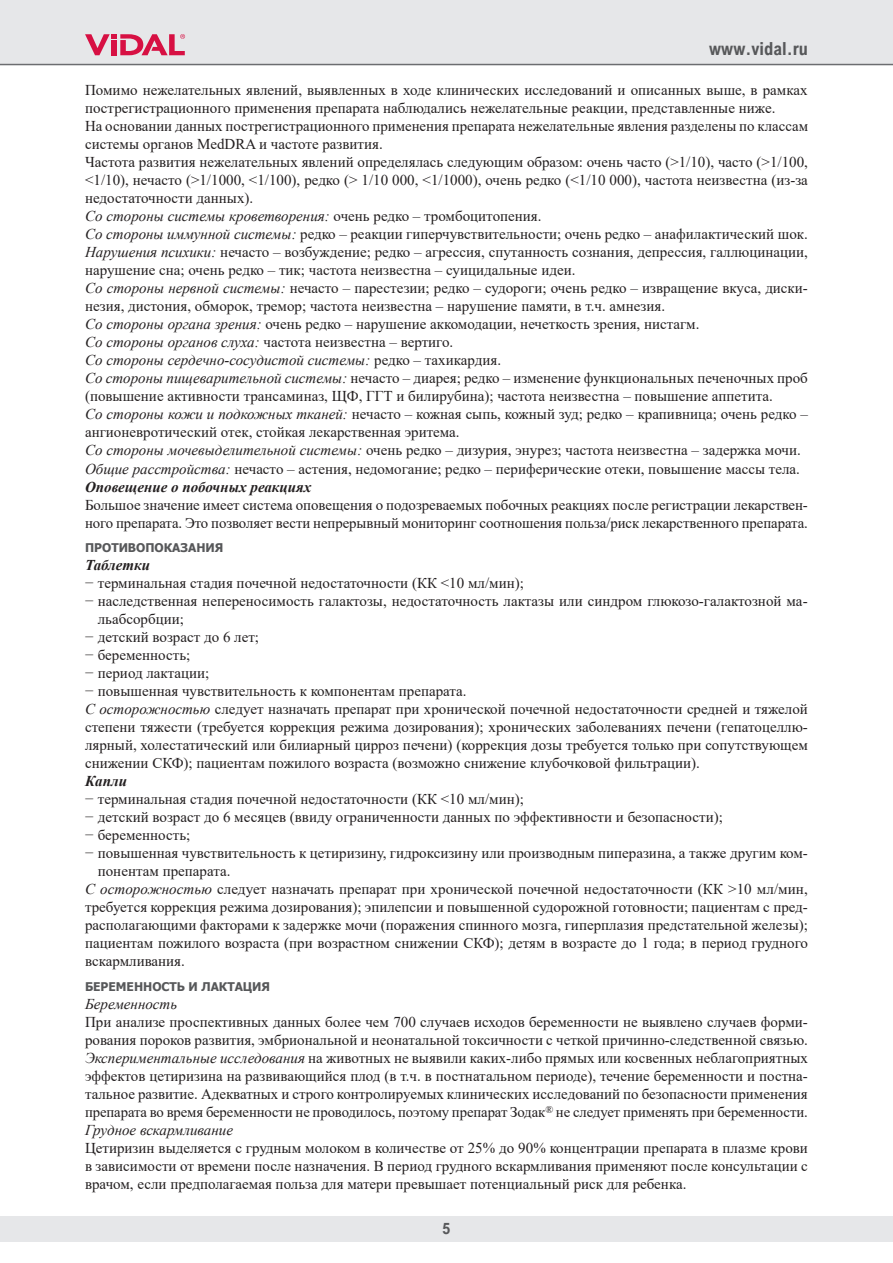
<style>
.page{position:relative;width:893px;height:1263px;background:#fff}
.page>*{position:absolute;margin:0;border:0;box-sizing:border-box;transform-origin:0 0}
.t1{font:700 18px "Arial Nova Cond";color:#57585a}
.t2{font:700 15.75px "Arial Nova Cond";color:#57585a}
.t3{font:15px/18px "Times New Roman";color:#231f20}
.t4{font:italic 700 15px "Times New Roman";color:#231f20}
.t5{font:italic 15px "Times New Roman";color:#231f20}
.t6{font:700 12px "Tahoma";color:#57585a}
.s1{font-style:italic}
.s2{font-weight:700;font-style:italic}
</style>
<div class="page">
<div style="left:0;top:1216px;width:893px;height:26px;background:#e6e7e9"></div>
<div style="left:0;top:0;width:893px;height:64px;background:#e6e7e9"></div>
<svg style="left:85px;top:34px;width:100px;height:21px"></svg>
<hr style="left:0;top:64px;width:893px;height:1px;background:#6c6d70">
<p class="t1" style="left:709px;top:38px;width:100px">www.vidal.ru</p>
<p class="t3" style="left:85px;top:81px;width:725px">Помимо нежелательных явлений, выявленных в ходе клинических исследований и описанных выше, в рамках пострегистрационного применения препарата наблюдались нежелательные реакции, представленные ниже.<br>На основании данных пострегистрационного применения препарата нежелательные явления разделены по классам системы органов MedDRA и частоте развития.<br>Частота развития нежелательных явлений определялась следующим образом: очень часто (&gt;1/10), часто (&gt;1/100, &lt;1/10), нечасто (&gt;1/1000, &lt;1/100), редко (&gt; 1/10 000, &lt;1/1000), очень редко (&lt;1/10 000), частота неизвестна (из-за недостаточности данных).<br><span class="s1">Со стороны системы кроветворения:</span> очень редко – тромбоцитопения.<br><span class="s1">Со стороны иммунной системы:</span> редко – реакции гиперчувствительности; очень редко – анафилактический шок.<br><span class="s1">Нарушения психики:</span> нечасто – возбуждение; редко – агрессия, спутанность сознания, депрессия, галлюцинации, нарушение сна; очень редко – тик; частота неизвестна – суицидальные идеи.<br><span class="s1">Со стороны нервной системы:</span> нечасто – парестезии; редко – судороги; очень редко – извращение вкуса, диски&shy;незия, дистония, обморок, тремор; частота неизвестна – нарушение памяти, в т.ч. амнезия.<br><span class="s1">Со стороны органа зрения:</span> очень редко – нарушение аккомодации, нечеткость зрения, нистагм.<br><span class="s1">Со стороны органов слуха:</span> частота неизвестна – вертиго.<br><span class="s1">Со стороны сердечно-сосудистой системы:</span> редко – тахикардия.<br><span class="s1">Со стороны пищеварительной системы:</span> нечасто – диарея; редко – изменение функциональных печеночных проб (повышение активности трансаминаз, ЩФ, ГГТ и билирубина); частота неизвестна – повышение аппетита.<br><span class="s1">Со стороны кожи и подкожных тканей:</span> нечасто – кожная сыпь, кожный зуд; редко – крапивница; очень редко – ангионевротический отек, стойкая лекарственная эритема.<br><span class="s1">Со стороны мочевыделительной системы:</span> очень редко – дизурия, энурез; частота неизвестна – задержка мочи.<br><span class="s1">Общие расстройства:</span> нечасто – астения, недомогание; редко – периферические отеки, повышение массы тела.<br><span class="s2">Оповещение о побочных реакциях</span></p>
<p class="t3" style="left:85px;top:495px;width:724px">Большое значение имеет система оповещения о подозреваемых побочных реакциях после регистрации лекарствен&shy;ного препарата. Это позволяет вести непрерывный мониторинг соотношения польза/риск лекарственного препарата.</p>
<p class="t6" style="left:85px;top:539px;width:140px">ПРОТИВОПОКАЗАНИЯ</p>
<p class="t4" style="left:85px;top:555px;width:67px">Таблетки</p>
<p class="t3" style="left:85px;top:574px;width:440px">− терминальная стадия почечной недостаточности (КК &lt;10 мл/мин);</p>
<p class="t3" style="left:85px;top:592px;width:724px">− наследственная непереносимость галактозы, недостаточность лактазы или синдром глюкозо-галактозной ма-</p>
<p class="t3" style="left:98px;top:610px;width:88px">льабсорбции;</p>
<p class="t3" style="left:85px;top:628px;width:176px">− детский возраст до 6 лет;</p>
<p class="t3" style="left:85px;top:646px;width:107px">− беременность;</p>
<p class="t3" style="left:85px;top:664px;width:126px">− период лактации;</p>
<p class="t3" style="left:85px;top:682px;width:383px">− повышенная чувствительность к компонентам препарата.</p>
<p class="t3" style="left:85px;top:700px;width:724px"><span class="s1">С осторожностью</span> следует назначать препарат при хронической почечной недостаточности средней и тяжелой</p>
<p class="t3" style="left:85px;top:718px;width:724px">степени тяжести (требуется коррекция режима дозирования); хронических заболеваниях печени (гепатоцеллю-</p>
<p class="t3" style="left:85px;top:736px;width:724px">лярный, холестатический или билиарный цирроз печени) (коррекция дозы требуется только при сопутствующем</p>
<p class="t3" style="left:85px;top:754px;width:616px">снижении СКФ); пациентам пожилого возраста (возможно снижение клубочковой фильтрации).</p>
<p class="t4" style="left:85px;top:771px;width:44px">Капли</p>
<p class="t3" style="left:85px;top:790px;width:440px">− терминальная стадия почечной недостаточности (КК &lt;10 мл/мин);</p>
<p class="t3" style="left:85px;top:808px;width:639px">− детский возраст до 6 месяцев (ввиду ограниченности данных по эффективности и безопасности);</p>
<p class="t3" style="left:85px;top:826px;width:107px">− беременность;</p>
<p class="t3" style="left:85px;top:844px;width:724px">− повышенная чувствительность к цетиризину, гидроксизину или производным пиперазина, а также другим ком-</p>
<p class="t3" style="left:98px;top:862px;width:134px">понентам препарата.</p>
<p class="t3" style="left:85px;top:880px;width:724px"><span class="s1">С осторожностью</span> следует назначать препарат при хронической почечной недостаточности (КК &gt;10 мл/мин,</p>
<p class="t3" style="left:85px;top:898px;width:724px">требуется коррекция режима дозирования); эпилепсии и повышенной судорожной готовности; пациентам с пред-</p>
<p class="t3" style="left:85px;top:916px;width:724px">располагающими факторами к задержке мочи (поражения спинного мозга, гиперплазия предстательной железы);</p>
<p class="t3" style="left:85px;top:934px;width:724px">пациентам пожилого возраста (при возрастном снижении СКФ); детям в возрасте до 1 года; в период грудного</p>
<p class="t3" style="left:85px;top:952px;width:101px">вскармливания.</p>
<p class="t6" style="left:85px;top:978px;width:187px">БЕРЕМЕННОСТЬ И ЛАКТАЦИЯ</p>
<p class="t5" style="left:85px;top:994px;width:94px">Беременность</p>
<p class="t3" style="left:85px;top:1012px;width:724px;text-align:justify">При анализе проспективных данных более чем 700 случаев исходов беременности не выявлено случаев форми&shy;рования пороков развития, эмбриональной и неонатальной токсичности с четкой причинно-следственной связью.<br><span class="s1">Экспериментальные исследования</span> на животных не выявили каких-либо прямых или косвенных неблагоприятных эффектов цетиризина на развивающийся плод (в т.ч. в постнатальном периоде), течение беременности и постна&shy;тальное развитие. Адекватных и строго контролируемых клинических исследований по безопасности применения препарата во время беременности не проводилось, поэтому препарат Зодак<sup>®</sup> не следует применять при беременности.<br><span class="s1">Грудное вскармливание</span></p>
<p class="t3" style="left:85px;top:1138px;width:724px;text-align:justify">Цетиризин выделяется с грудным молоком в количестве от 25% до 90% концентрации препарата в плазме крови в зависимости от времени после назначения. В период грудного вскармливания применяют после консультации с врачом, если предполагаемая польза для матери превышает потенциальный риск для ребенка.</p>
<p class="t2" style="left:443px;top:1218px;width:9px">5</p>
</div>
